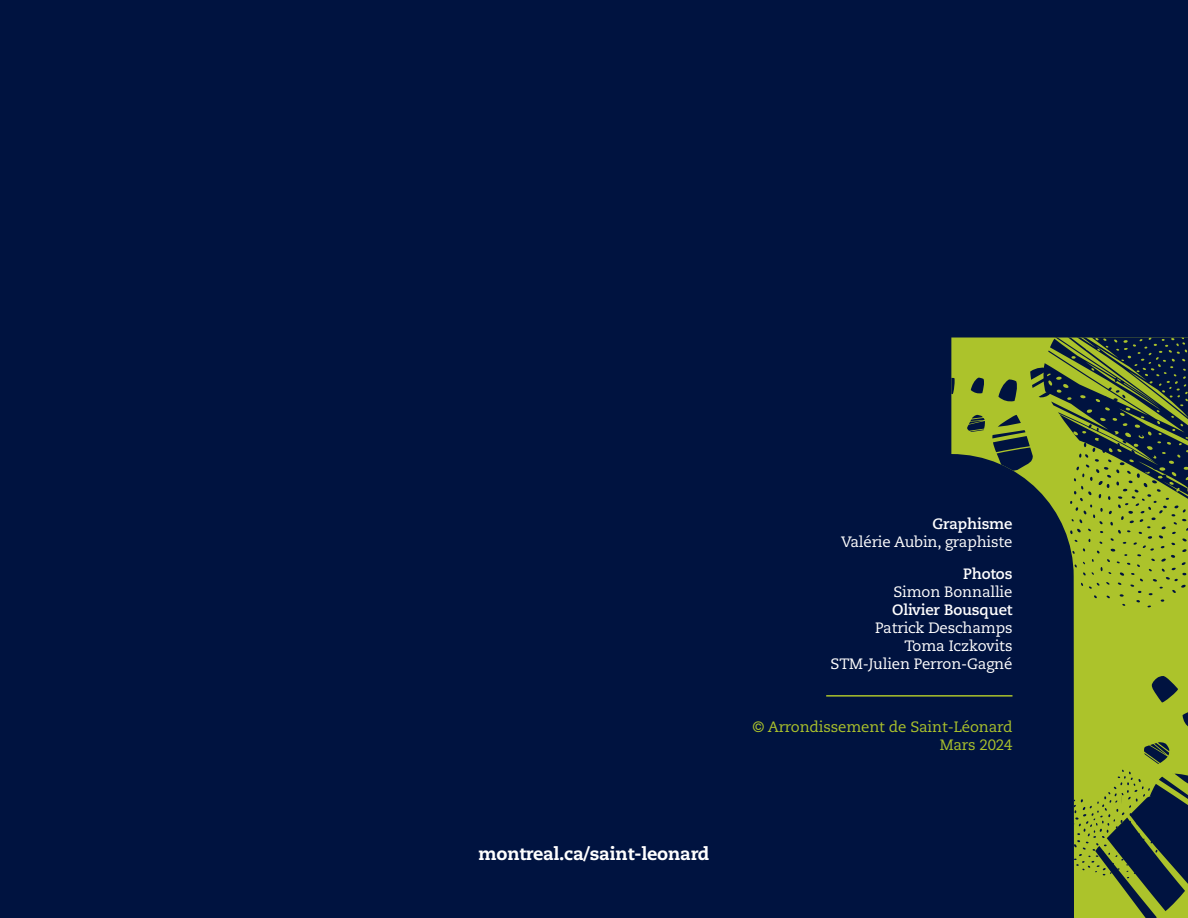
<style>
.page{position:relative;width:1188px;height:918px;background:#001340}
.page>*{position:absolute;margin:0;border:0;box-sizing:border-box;transform-origin:0 0}
.Texte_courant_12pt{font:800 18px "Caecilia LT Pro 85";letter-spacing:-.01em;color:#fff}
.Texte_courant_12pt-2{font:15px/18px "Caecilia LT Pro 55 Roman";letter-spacing:-.01em;color:#fff;text-align:right}
.Texte_courant_12pt-3{font:15px/18px "Caecilia LT Pro 55 Roman";letter-spacing:-.01em;color:#acc32b;text-align:right}
.s1{font-family:"Caecilia LT Pro 75";font-weight:700}
</style>
<div class="page">
<svg style="left:951px;top:338px;width:237px;height:404px"></svg>
<svg style="left:951px;top:378px;width:5px;height:16px"></svg>
<svg style="left:971px;top:377px;width:14px;height:17px"></svg>
<svg style="left:967px;top:415px;width:18px;height:17px"></svg>
<svg style="left:992px;top:338px;width:196px;height:270px"></svg>
<svg style="left:1152px;top:675px;width:36px;height:53px"></svg>
<svg style="left:1073px;top:742px;width:115px;height:176px"></svg>
<hr style="left:826px;top:695px;width:186px;height:2px;background:#acc32b">
<p class="Texte_courant_12pt" style="left:478px;top:841px;width:233px">montreal.ca/saint-leonard</p>
<p class="Texte_courant_12pt-2" style="left:841px;top:515px;width:173px"><span class="s1">Graphisme<br></span>Valérie Aubin, graphiste</p>
<p class="Texte_courant_12pt-2" style="left:831px;top:564px;width:183px"><span class="s1">Photos<br></span>Simon Bonnallie<br><span class="s1">Olivier Bousquet<br></span>Patrick Deschamps<br>Toma Iczkovits<br>STM-Julien Perron-Gagné</p>
<p class="Texte_courant_12pt-3" style="left:752px;top:717px;width:262px">© Arrondissement de Saint-Léonard<br>Mars 2024</p>
</div>
